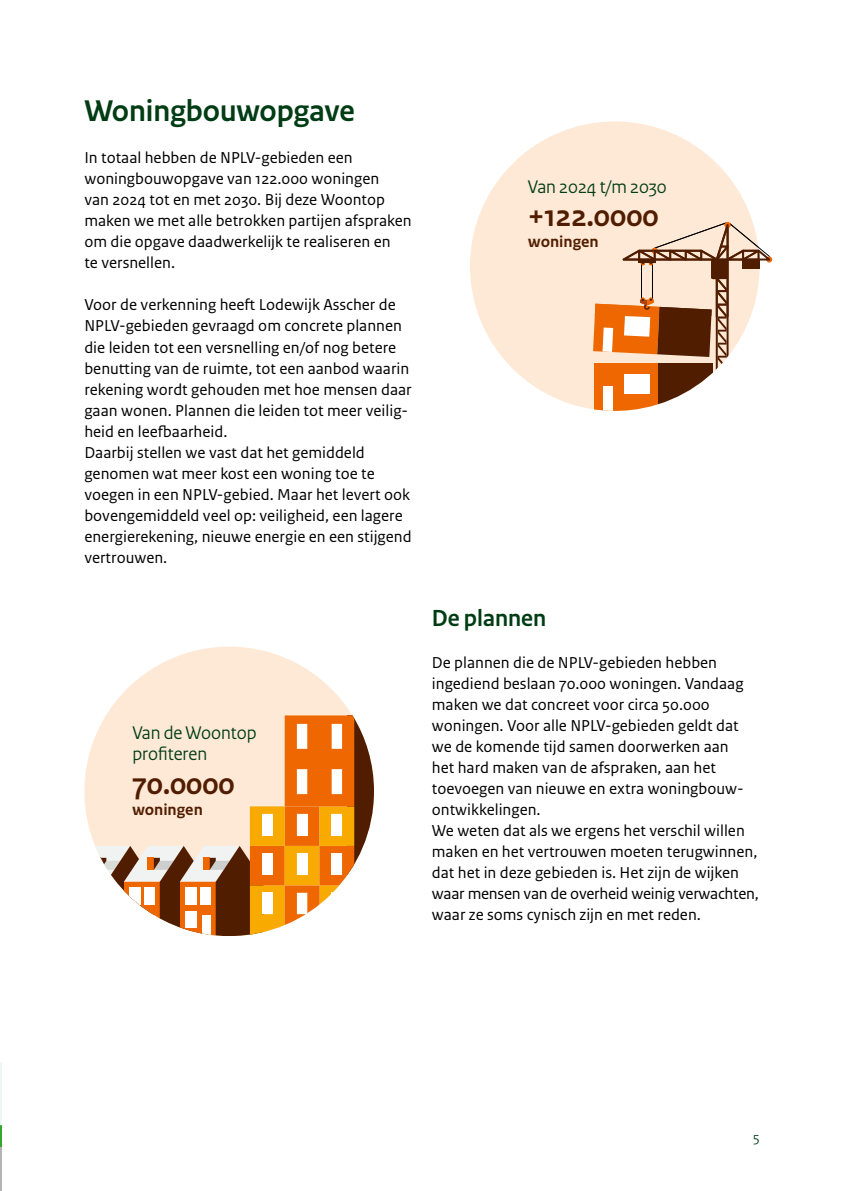
<style>
.page{position:relative;width:844px;height:1191px;background:#fff}
.page>*{position:absolute;margin:0;border:0;box-sizing:border-box;transform-origin:0 0}
.H1_Kop_H2{font:700 31.5px "Rijksoverheid Sans Heading";color:#003c14}
.t1{font:700 31.5px "Rijksoverheid Sans Heading";color:#511d00}
.H3_Paragraafkop_regio{font:700 24.5px "Rijksoverheid Sans Heading";color:#003c14}
.t2{font:19.25px/21px "Rijksoverheid Sans Heading";color:#003c14}
.P_Plat{font:16.62px/21px "Rijksoverheid Sans Text";color:#000}
.t3{font:700 16.62px "Rijksoverheid Sans Text";color:#511d00}
.t4{font:14px "Rijksoverheid Sans Heading";color:#003c14}
</style>
<div class="page">
<div style="left:84px;top:646px;width:290px;height:290px;background:#fee9d6;border-radius:50%"></div>
<svg style="left:354px;top:718px;width:20px;height:147px;fill:#511d00"></svg>
<svg style="left:93px;top:715px;width:261px;height:221px"></svg>
<div style="left:331px;top:892px;width:11px;height:22px;background:#fff"></div>
<div style="left:262px;top:853px;width:10px;height:21px;background:#fff"></div>
<div style="left:297px;top:853px;width:10px;height:21px;background:#fff"></div>
<div style="left:331px;top:853px;width:11px;height:21px;background:#fff"></div>
<div style="left:262px;top:814px;width:10px;height:21px;background:#fff"></div>
<div style="left:297px;top:814px;width:10px;height:21px;background:#fff"></div>
<div style="left:331px;top:814px;width:11px;height:21px;background:#fff"></div>
<div style="left:470px;top:121px;width:289px;height:290px;background:#fee9d6;border-radius:50%"></div>
<div style="left:594px;top:363px;width:64px;height:48px;background:#ee6700"></div>
<svg style="left:658px;top:397px;width:19px;height:8px"></svg>
<div style="left:603px;top:386px;width:10px;height:24px;background:#fff"></div>
<hr style="left:706px;top:400px;width:28px;height:2px;background:#511d00">
<svg style="left:593px;top:222px;width:179px;height:175px"></svg>
<svg style="left:0;top:1062px;width:1px;height:84px"></svg>
<hr style="left:0;top:1146px;width:1px;height:45px;background:#b4b4b4">
<h2 class="H1_Kop_H2" style="left:84px;top:93px;width:272px">Woningbouwopgave</h2>
<p class="P_Plat" style="left:84px;top:148px;width:329px">In totaal hebben de NPLV-gebieden een woningbouwopgave van 122.000 woningen<br>van 2024 tot en met 2030. Bij deze Woontop maken we met alle betrokken partijen afspraken om die opgave daadwerkelijk te realiseren en<br>te versnellen.</p>
<p class="P_Plat" style="left:84px;top:295px;width:328px">Voor de verkenning heeft Lodewijk Asscher de NPLV-gebieden gevraagd om concrete plannen die leiden tot een versnelling en/of nog betere benutting van de ruimte, tot een aanbod waarin rekening wordt gehouden met hoe mensen daar gaan wonen. Plannen die leiden tot meer veilig‑ heid en leefbaarheid.</p>
<p class="P_Plat" style="left:84px;top:442px;width:328px">Daarbij stellen we vast dat het gemiddeld genomen wat meer kost een woning toe te voegen in een NPLV-gebied. Maar het levert ook bovengemiddeld veel op: veiligheid, een lagere energierekening, nieuwe energie en een stijgend vertrouwen.</p>
<p class="t2" style="left:132px;top:723px;width:126px">Van de Woontop profiteren</p>
<h1 class="t1" style="left:132px;top:765px;width:104px">70.0000</h1>
<p class="t3" style="left:132px;top:800px;width:72px">woningen</p>
<p class="t2" style="left:527px;top:176px;width:140px">Van 2024 t/m 2030</p>
<h1 class="t1" style="left:528px;top:198px;width:132px">+122.0000</h1>
<p class="t3" style="left:528px;top:233px;width:72px">woningen</p>
<h3 class="H3_Paragraafkop_regio" style="left:432px;top:604px;width:116px">De plannen</h3>
<p class="P_Plat" style="left:432px;top:652px;width:313px">De plannen die de NPLV-gebieden hebben ingediend beslaan 70.000 woningen. Vandaag maken we dat concreet voor circa 50.000 woningen. Voor alle NPLV-gebieden geldt dat we de komende tijd samen doorwerken aan het hard maken van de afspraken, aan het toevoegen van nieuwe en extra woningbouw&shy;ontwikkelingen.</p>
<p class="P_Plat" style="left:432px;top:820px;width:328px">We weten dat als we ergens het verschil willen maken en het vertrouwen moeten terugwinnen, dat het in deze gebieden is. Het zijn de wijken waar mensen van de overheid weinig verwachten, waar ze soms cynisch zijn en met reden.</p>
<p class="t4" style="left:753px;top:1129px;width:8px">5</p>
</div>
